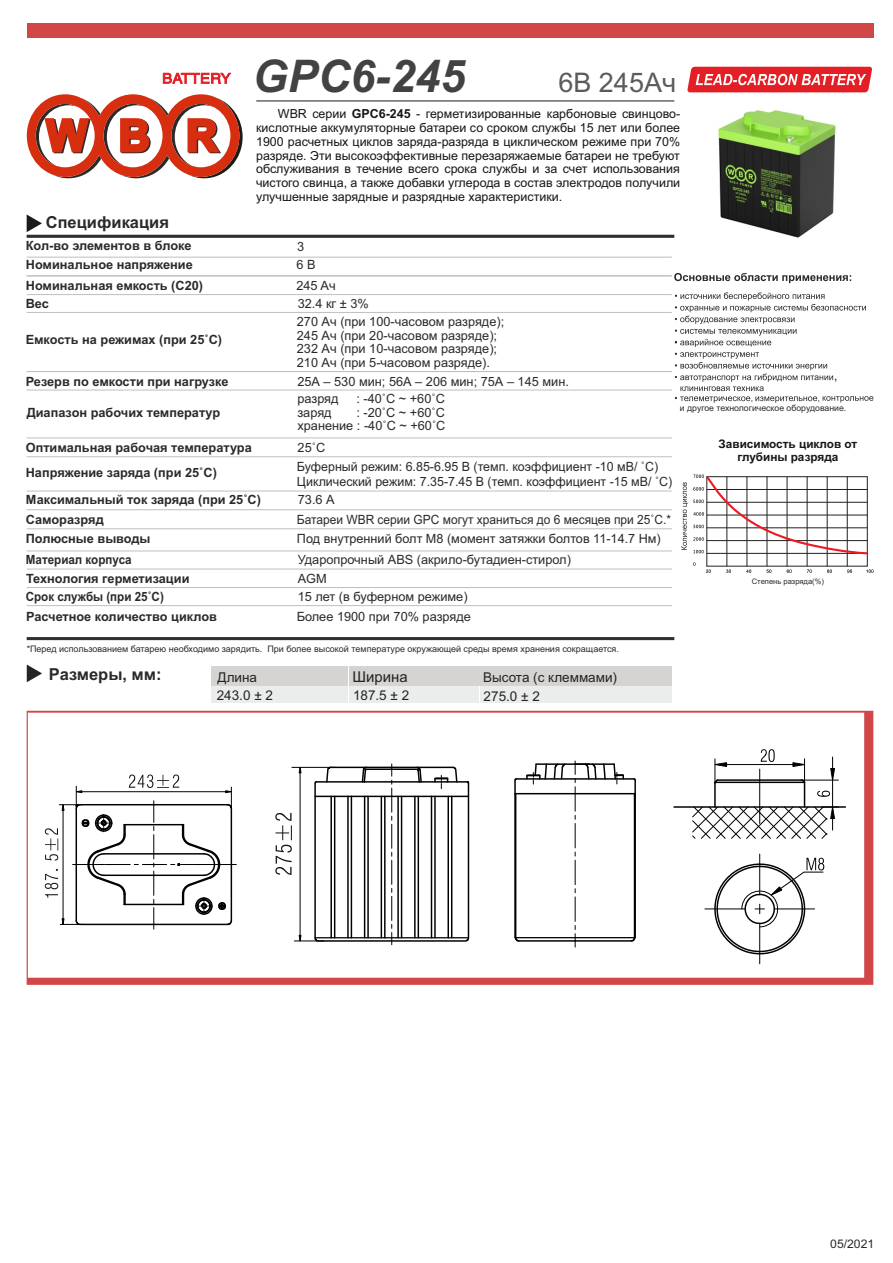
<style>
.page{position:relative;width:893px;height:1263px;background:#fff}
.page>*{position:absolute;margin:0;border:0;box-sizing:border-box;transform-origin:0 0}
.t1{font:italic 700 45px "Arial";color:#434242}
.t2{font:27px "Arial";color:#5b5b5b}
.t3{font:700 16.5px "Arial";color:#2b2a29}
.t4{font:14.85px "Arial";color:#252422}
.t5{font:13.5px/18.9px "Arial";color:#252422}
.t6{font:12.75px/13.5px "Arial";color:#2b2a29}
.t7{font:700 12.75px "Arial";color:#2b2a29}
.t8{font:12.75px "Arial";color:#2b2a29;scale:.94 1}
.t9{font:700 12.75px "Arial";color:#2b2a29;scale:.91 1}
.t10{font:12.45px/14px "Arial";color:#151616;text-align:justify}
.t11{font:12px "Arial";color:#151616}
.t12{font:11.85px "Arial";color:#2b2a29}
.t13{font:700 11.7px/13.2px "Arial";color:#151616;text-align:center}
.t14{font:9px "Arial";color:#2b2a29}
.t15{font:8.7px "Arial";color:#2b2a29}
.t16{font:7.65px "Arial";color:#2b2a29}
.s1{font-weight:700}
</style>
<div class="page">
<hr style="left:27px;top:509px;width:645px;height:1px;background:#bdbfc4">
<hr style="left:27px;top:528px;width:645px;height:1px;background:#bdbfc4">
<hr style="left:27px;top:569px;width:645px;height:1px;background:#bdbfc4">
<hr style="left:27px;top:551px;width:645px;height:1px;background:#bdbfc4">
<div style="left:27px;top:23px;width:846px;height:15px;background:#d14647"></div>
<hr style="left:27px;top:235px;width:647px;height:3px;background:#312d2d">
<svg style="left:27px;top:214px;width:15px;height:18px"></svg>
<hr style="left:256px;top:101px;width:418px;height:1px;background:#1d1b19">
<svg style="left:27px;top:711px;width:846px;height:274px"></svg>
<hr style="left:27px;top:294px;width:645px;height:1px;background:#bdbfc4">
<hr style="left:27px;top:438px;width:645px;height:1px;background:#bdbfc4">
<hr style="left:27px;top:456px;width:645px;height:1px;background:#bdbfc4">
<hr style="left:27px;top:491px;width:645px;height:1px;background:#bdbfc4">
<svg style="left:163px;top:73px;width:68px;height:11px"></svg>
<svg style="left:27px;top:94px;width:216px;height:84px"></svg>
<svg style="left:687px;top:67px;width:185px;height:25px;background:#e84b50"></svg>
<svg style="left:674px;top:273px;width:177px;height:10px"></svg>
<hr style="left:27px;top:312px;width:645px;height:1px;background:#bdbfc4">
<hr style="left:27px;top:605px;width:645px;height:1px;background:#bdbfc4">
<hr style="left:27px;top:587px;width:645px;height:1px;background:#bdbfc4">
<hr style="left:27px;top:637px;width:647px;height:3px;background:#35302f">
<svg style="left:27px;top:664px;width:15px;height:18px"></svg>
<div style="left:212px;top:667px;width:136px;height:19px;background:#d6d4d2"></div>
<div style="left:212px;top:687px;width:136px;height:16px;background:#ebecec"></div>
<div style="left:349px;top:667px;width:130px;height:19px;background:#d6d4d2"></div>
<div style="left:349px;top:687px;width:130px;height:16px;background:#ebecec"></div>
<div style="left:480px;top:667px;width:192px;height:19px;background:#d6d4d2"></div>
<div style="left:480px;top:687px;width:192px;height:16px;background:#ebecec"></div>
<hr style="left:27px;top:257px;width:645px;height:1px;background:#bdbfc4">
<hr style="left:27px;top:275px;width:645px;height:1px;background:#bdbfc4">
<svg style="left:675px;top:292px;width:198px;height:111px"></svg>
<hr style="left:27px;top:371px;width:645px;height:1px;background:#bdbfc4">
<hr style="left:27px;top:390px;width:645px;height:1px;background:#bdbfc4">
<hr style="left:706px;top:476px;width:1px;height:90px;background:#241f1f">
<hr style="left:726px;top:476px;width:1px;height:90px;background:#241f1f">
<hr style="left:746px;top:476px;width:1px;height:90px;background:#241f1f">
<hr style="left:767px;top:476px;width:1px;height:90px;background:#241f1f">
<hr style="left:787px;top:476px;width:1px;height:90px;background:#241f1f">
<hr style="left:807px;top:476px;width:1px;height:90px;background:#241f1f">
<hr style="left:827px;top:476px;width:1px;height:90px;background:#241f1f">
<hr style="left:847px;top:476px;width:1px;height:90px;background:#241f1f">
<hr style="left:867px;top:476px;width:1px;height:90px;background:#241f1f">
<hr style="left:706px;top:566px;width:161px;height:1px;background:#241f1f">
<svg style="left:706px;top:569px;width:5px;height:4px"></svg>
<svg style="left:726px;top:569px;width:5px;height:4px"></svg>
<svg style="left:746px;top:569px;width:5px;height:4px"></svg>
<svg style="left:767px;top:569px;width:4px;height:4px"></svg>
<svg style="left:787px;top:569px;width:4px;height:4px"></svg>
<svg style="left:807px;top:569px;width:5px;height:4px"></svg>
<svg style="left:827px;top:569px;width:5px;height:4px"></svg>
<svg style="left:847px;top:569px;width:5px;height:4px"></svg>
<svg style="left:866px;top:569px;width:7px;height:4px"></svg>
<svg style="left:681px;top:474px;width:187px;height:82px"></svg>
<hr style="left:674px;top:806px;width:171px;height:2px;background:#000">
<hr style="left:759px;top:854px;width:1px;height:41px;background:#000">
<hr style="left:759px;top:923px;width:1px;height:41px;background:#000">
<hr style="left:705px;top:909px;width:40px;height:1px;background:#000">
<svg style="left:692px;top:749px;width:146px;height:90px"></svg>
<hr style="left:715px;top:782px;width:89px;height:1px;background:#000">
<svg style="left:709px;top:856px;width:115px;height:105px"></svg>
<svg style="left:514px;top:761px;width:123px;height:186px"></svg>
<hr style="left:515px;top:937px;width:120px;height:1px;background:#000">
<svg style="left:45px;top:774px;width:191px;height:155px"></svg>
<hr style="left:292px;top:767px;width:44px;height:1px;background:#000">
<hr style="left:294px;top:941px;width:30px;height:1px;background:#000">
<hr style="left:300px;top:773px;width:1px;height:162px;background:#000">
<svg style="left:299px;top:765px;width:2px;height:8px"></svg>
<svg style="left:299px;top:935px;width:2px;height:8px"></svg>
<svg style="left:313px;top:764px;width:157px;height:181px"></svg>
<hr style="left:315px;top:937px;width:153px;height:1px;background:#000">
<svg style="left:275px;top:813px;width:17px;height:62px"></svg>
<img style="left:718px;top:110px;width:118px;height:128px">
<h1 class="t1" style="left:253px;top:60px;width:214px">GPC6-245</h1>
<h2 class="t2" style="left:558px;top:73px;width:119px">6В 245Ач</h2>
<p class="t3" style="left:46px;top:216px;width:125px">Спецификация</p>
<p class="t7" style="left:26px;top:241px;width:167px">Кол-во элементов в блоке</p>
<p class="t10" style="left:256px;top:108px;width:426px;text-indent:22px">WBR серии <span class="s1">GPC6-245</span> - герметизированные карбоновые свинцово&shy;кислотные аккумуляторные батареи со сроком службы 15 лет или более 1900 расчетных циклов заряда-разряда в циклическом режиме при 70% разряде. Эти высокоэффективные перезаряжаемые батареи не требуют обслуживания в течение всего срока службы и за счет использования чистого свинца, а также добавки углерода в состав электродов получили улучшенные зарядные и разрядные характеристики.</p>
<p class="t6" style="left:297px;top:240px;width:9px">3</p>
<p class="t7" style="left:26px;top:260px;width:169px">Номинальное напряжение</p>
<p class="t6" style="left:296px;top:259px;width:21px">6 В</p>
<p class="t7" style="left:26px;top:281px;width:179px">Номинальная емкость (С20)</p>
<p class="t7" style="left:26px;top:299px;width:25px">Вес</p>
<p class="t7" style="left:26px;top:335px;width:198px">Емкость на режимах (при 25˚С)</p>
<p class="t6" style="left:296px;top:280px;width:41px">245 Aч</p>
<p class="t6" style="left:298px;top:298px;width:73px">32.4 кг ± 3%</p>
<p class="t6" style="left:297px;top:316px;width:209px">270 Ач (при 100-часовом разряде); 245 Ач (при 20-часовом разряде); 232 Ач (при 10-часовом разряде); 210 Ач (при 5-часовом разряде).</p>
<p class="t7" style="left:26px;top:376px;width:204px">Резерв по емкости при нагрузке</p>
<p class="t6" style="left:297px;top:375px;width:273px">25А – 530 мин; 56А – 206 мин; 75А – 145 мин.</p>
<p class="t7" style="left:27px;top:408px;width:195px">Диапазон рабочих температур</p>
<p class="t7" style="left:26px;top:442px;width:228px">Оптимальная рабочая температура</p>
<p class="t7" style="left:26px;top:468px;width:193px">Напряжение заряда (при 25˚С)</p>
<p class="t6" style="left:297px;top:393px;width:43px">разряд</p>
<p class="t6" style="left:356px;top:393px;width:90px">: -40˚С ~ +60˚С</p>
<p class="t6" style="left:297px;top:407px;width:36px">заряд</p>
<p class="t6" style="left:297px;top:407px;width:150px;text-align:right">: -20˚С ~ +60˚С<br>хранение : -40˚С ~ +60˚С</p>
<p class="t6" style="left:298px;top:441px;width:29px">25˚С</p>
<p class="t6" style="left:297px;top:460px;width:377px;line-height:14.9px">Буферный режим: 6.85-6.95 В (темп. коэффициент -10 мВ/ ˚С)<br>Циклический режим: 7.35-7.45 В (темп. коэффициент -15 мВ/ ˚С)</p>
<p class="t7" style="left:26px;top:495px;width:237px">Максимальный ток заряда (при 25˚С)</p>
<p class="t6" style="left:298px;top:494px;width:38px">73.6 А</p>
<p class="t7" style="left:26px;top:514px;width:80px">Саморазряд</p>
<p class="t8" style="left:297px;top:514px;width:400px">Батареи WBR серии GPС могут храниться до 6 месяцев при 25˚С.*</p>
<p class="t7" style="left:26px;top:534px;width:126px">Полюсные выводы</p>
<p class="t6" style="left:297px;top:533px;width:365px">Под внутренний болт М8 (момент затяжки болтов 11-14.7 Нм)</p>
<p class="t9" style="left:26px;top:555px;width:118px">Материал корпуса</p>
<p class="t6" style="left:298px;top:554px;width:275px">Ударопрочный ABS (акрило-бутадиен-стирол)</p>
<p class="t7" style="left:26px;top:574px;width:165px">Технология герметизации</p>
<p class="t6" style="left:298px;top:573px;width:31px">AGM</p>
<p class="t9" style="left:26px;top:592px;width:153px">Срок службы (при 25˚С)</p>
<p class="t6" style="left:298px;top:591px;width:171px">15 лет (в буферном режиме)</p>
<p class="t7" style="left:26px;top:612px;width:192px">Расчетное количество циклов</p>
<p class="t6" style="left:297px;top:611px;width:176px">Более 1900 при 70% разряде</p>
<p class="t11" style="left:834px;top:371px;width:5px">,</p>
<p class="t15" style="left:680px;top:405px;width:168px">и другое технологическое оборудование.</p>
<p class="t13" style="left:719px;top:438px;width:140px">Зависимость циклов от глубины разряда</p>
<p class="t16" style="left:752px;top:578px;width:74px">Степень разряда(%)</p>
<p class="t14" style="left:27px;top:646px;width:594px">*Перед использованием батарею необходимо зарядить. При более высокой температуре окружающей среды время хранения сокращается.</p>
<p class="t3" style="left:49px;top:668px;width:114px">Размеры, мм:</p>
<p class="t5" style="left:218px;top:669px;width:41px">Длина</p>
<p class="t4" style="left:353px;top:671px;width:57px">Ширина</p>
<p class="t5" style="left:353px;top:687px;width:58px">187.5 ± 2</p>
<p class="t5" style="left:217px;top:687px;width:58px">243.0 ± 2</p>
<p class="t5" style="left:483px;top:669px;width:135px">Высота (с клеммами)<br>275.0 ± 2</p>
<p class="t12" style="left:830px;top:1239px;width:46px">05/2021</p>
</div>
